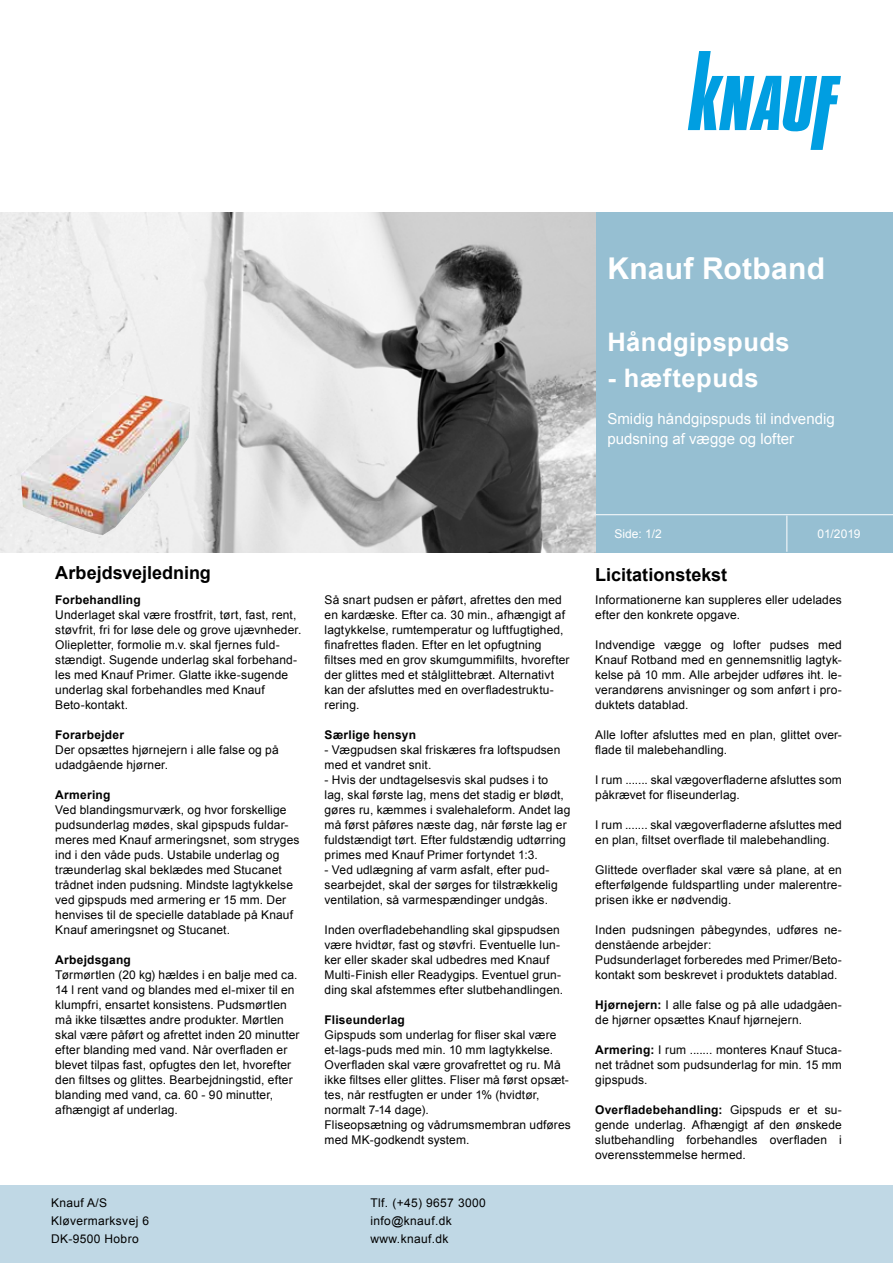
<style>
.page{position:relative;width:893px;height:1263px;background:#fff}
.page>*{position:absolute;margin:0;border:0;box-sizing:border-box;transform-origin:0 0}
.t1{font:700 30px "Arial";letter-spacing:.005em;color:#fff}
.t2{font:700 25.5px "Arial";letter-spacing:.02em;color:#fff}
.t3{font:700 18px "Arial";color:#000}
.t4{font:15px/19.5px "Arial";color:#fff}
.t5{font:12px/15px "Arial";letter-spacing:.01em;color:#000}
.t6{font:700 12px "Arial";letter-spacing:.015em;color:#000}
.t7{font:12px "Arial";letter-spacing:.03em;color:#000}
.t8{font:12px "Arial";color:#fff}
.s1{font-weight:700}
</style>
<div class="page">
<div style="left:595px;top:213px;width:298px;height:340px;background:#96bfd2"></div>
<hr style="left:595px;top:514px;width:298px;height:1px;background:#fff">
<hr style="left:787px;top:516px;width:1px;height:36px;background:#fff">
<div style="left:0;top:1186px;width:893px;height:77px;background:#c0d8e5"></div>
<img style="left:0;top:213px;width:595px;height:340px">
<svg style="left:688px;top:51px;width:153px;height:99px"></svg>
<img style="left:21px;top:388px;width:169px;height:147px">
<h1 class="t1" style="left:607px;top:256px;width:219px">Knauf Rotband</h1>
<h2 class="t2" style="left:607px;top:332px;width:184px">Håndgipspuds</h2>
<h2 class="t2" style="left:607px;top:368px;width:153px">- hæftepuds</h2>
<p class="t4" style="left:607px;top:410px;width:229px">Smidig håndgipspuds til indvendig pudsning af vægge og lofter</p>
<h3 class="t3" style="left:55px;top:565px;width:157px">Arbejdsvejledning</h3>
<p class="t6" style="left:55px;top:595px;width:87px">Forbehandling</p>
<p class="t5" style="left:55px;top:608px;width:248px">Underlaget skal være frostfrit, tørt, fast, rent, støvfrit, fri for løse dele og grove ujævnheder.<br>Oliepletter, formolie m.v. skal fjernes fuld&shy;stændigt. Sugende underlag skal forbehand&shy;les med Knauf Primer. Glatte ikke-sugende underlag skal forbehandles med Knauf Beto-kontakt.</p>
<p class="t6" style="left:55px;top:730px;width:70px">Forarbejder</p>
<p class="t5" style="left:55px;top:743px;width:225px">Der opsættes hjørnejern i alle false og på udadgående hjørner.</p>
<p class="t6" style="left:55px;top:790px;width:57px">Armering</p>
<p class="t5" style="left:55px;top:803px;width:246px">Ved blandingsmurværk, og hvor forskellige pudsunderlag mødes, skal gipspuds fuldar&shy;meres med Knauf armeringsnet, som stryges ind i den våde puds. Ustabile underlag og træunderlag skal beklædes med Stucanet trådnet inden pudsning. Mindste lagtykkelse ved gipspuds med armering er 15 mm. Der henvises til de specielle datablade på Knauf Knauf ameringsnet og Stucanet.</p>
<p class="t6" style="left:55px;top:955px;width:77px">Arbejdsgang</p>
<p class="t5" style="left:55px;top:968px;width:246px">Tørmørtlen (20 kg) hældes i en balje med ca.<br>14 l rent vand og blandes med el-mixer til en klumpfri, ensartet konsistens. Pudsmørtlen må ikke tilsættes andre produkter. Mørtlen skal være påført og afrettet inden 20 minutter efter blanding med vand. Når overfladen er blevet tilpas fast, opfugtes den let, hvorefter den filtses og glittes. Bearbejdningstid, efter blanding med vand, ca. 60 - 90 minutter, afhængigt af underlag.</p>
<p class="t5" style="left:325px;top:593px;width:246px">Så snart pudsen er påført, afrettes den med en kardæske. Efter ca. 30 min., afhængigt af lagtykkelse, rumtemperatur og luftfugtighed, finafrettes fladen. Efter en let opfugtning filtses med en grov skumgummifilts, hvorefter der glittes med et stålglittebræt. Alternativt kan der afsluttes med en overfladestruktu&shy;rering.</p>
<p class="t6" style="left:325px;top:730px;width:93px">Særlige hensyn</p>
<p class="t5" style="left:325px;top:743px;width:237px">- Vægpudsen skal friskæres fra loftspudsen med et vandret snit.</p>
<p class="t5" style="left:325px;top:773px;width:247px">- Hvis der undtagelsesvis skal pudses i to lag, skal første lag, mens det stadig er blødt, gøres ru, kæmmes i svalehaleform. Andet lag må først påføres næste dag, når første lag er fuldstændigt tørt. Efter fuldstændig udtørring primes med Knauf Primer fortyndet 1:3.</p>
<p class="t5" style="left:325px;top:863px;width:235px">- Ved udlægning af varm asfalt, efter pud&shy;searbejdet, skal der sørges for tilstrækkelig ventilation, så varmespændinger undgås.</p>
<p class="t5" style="left:325px;top:922px;width:240px">Inden overfladebehandling skal gipspudsen være hvidtør, fast og støvfri. Eventuelle lun&shy;ker eller skader skal udbedres med Knauf Multi-Finish eller Readygips. Eventuel grun&shy;ding skal afstemmes efter slutbehandlingen.</p>
<p class="t6" style="left:325px;top:1015px;width:82px">Fliseunderlag</p>
<p class="t5" style="left:325px;top:1027px;width:248px">Gipspuds som underlag for fliser skal være et-lags-puds med min. 10 mm lagtykkelse.<br>Overfladen skal være grovafrettet og ru. Må ikke filtses eller glittes. Fliser må først opsæt&shy;tes, når restfugten er under 1% (hvidtør, normalt 7-14 dage).<br>Fliseopsætning og vådrumsmembran udføres med MK-godkendt system.</p>
<p class="t5" style="left:51px;top:1197px;width:58px">Knauf A/S</p>
<p class="t7" style="left:371px;top:1198px;width:117px">Tlf. (+45) 9657 3000</p>
<p class="t7" style="left:51px;top:1216px;width:100px">Kløvermarksvej 6</p>
<p class="t7" style="left:371px;top:1216px;width:83px">info@knauf.dk</p>
<p class="t7" style="left:51px;top:1234px;width:89px">DK-9500 Hobro</p>
<p class="t7" style="left:371px;top:1234px;width:79px">www.knauf.dk</p>
<p class="t8" style="left:614px;top:529px;width:49px">Side: 1/2</p>
<p class="t8" style="left:817px;top:529px;width:44px">01/2019</p>
<h3 class="t3" style="left:595px;top:568px;width:133px">Licitationstekst</h3>
<p class="t5" style="left:595px;top:593px;width:248px">Informationerne kan suppleres eller udelades efter den konkrete opgave.</p>
<p class="t5" style="left:595px;top:638px;width:248px;text-align:justify">Indvendige vægge og lofter pudses med Knauf Rotband med en gennemsnitlig lagtyk&shy;kelse på 10 mm. Alle arbejder udføres iht. le&shy;verandørens anvisninger og som anført i pro&shy;duktets datablad.</p>
<p class="t5" style="left:595px;top:728px;width:248px">Alle lofter afsluttes med en plan, glittet over&shy;flade til malebehandling.</p>
<p class="t5" style="left:595px;top:772px;width:248px">I rum ....... skal vægoverfladerne afsluttes som påkrævet for fliseunderlag.</p>
<p class="t5" style="left:595px;top:817px;width:248px">I rum ....... skal vægoverfladerne afsluttes med en plan, filtset overflade til malebehandling.</p>
<p class="t5" style="left:595px;top:862px;width:248px;text-align:justify">Glittede overflader skal være så plane, at en efterfølgende fuldspartling under malerentre&shy;prisen ikke er nødvendig.</p>
<p class="t5" style="left:595px;top:923px;width:248px">Inden pudsningen påbegyndes, udføres ne&shy;denstående arbejder:<br>Pudsunderlaget forberedes med Primer/Beto&shy;kontakt som beskrevet i produktets datablad.</p>
<p class="t5" style="left:595px;top:998px;width:248px"><span class="s1">Hjørnejern:</span> I alle false og på alle udadgåen&shy;de hjørner opsættes Knauf hjørnejern.</p>
<p class="t5" style="left:595px;top:1043px;width:248px;text-align:justify"><span class="s1">Armering:</span> I rum ....... monteres Knauf Stuca&shy;net trådnet som pudsunderlag for min. 15 mm gipspuds.</p>
<p class="t5" style="left:595px;top:1103px;width:248px;text-align:justify"><span class="s1">Overfladebehandling:</span> Gipspuds er et su&shy;gende underlag. Afhængigt af den ønskede slutbehandling forbehandles overfladen i overensstemmelse hermed.</p>
</div>
